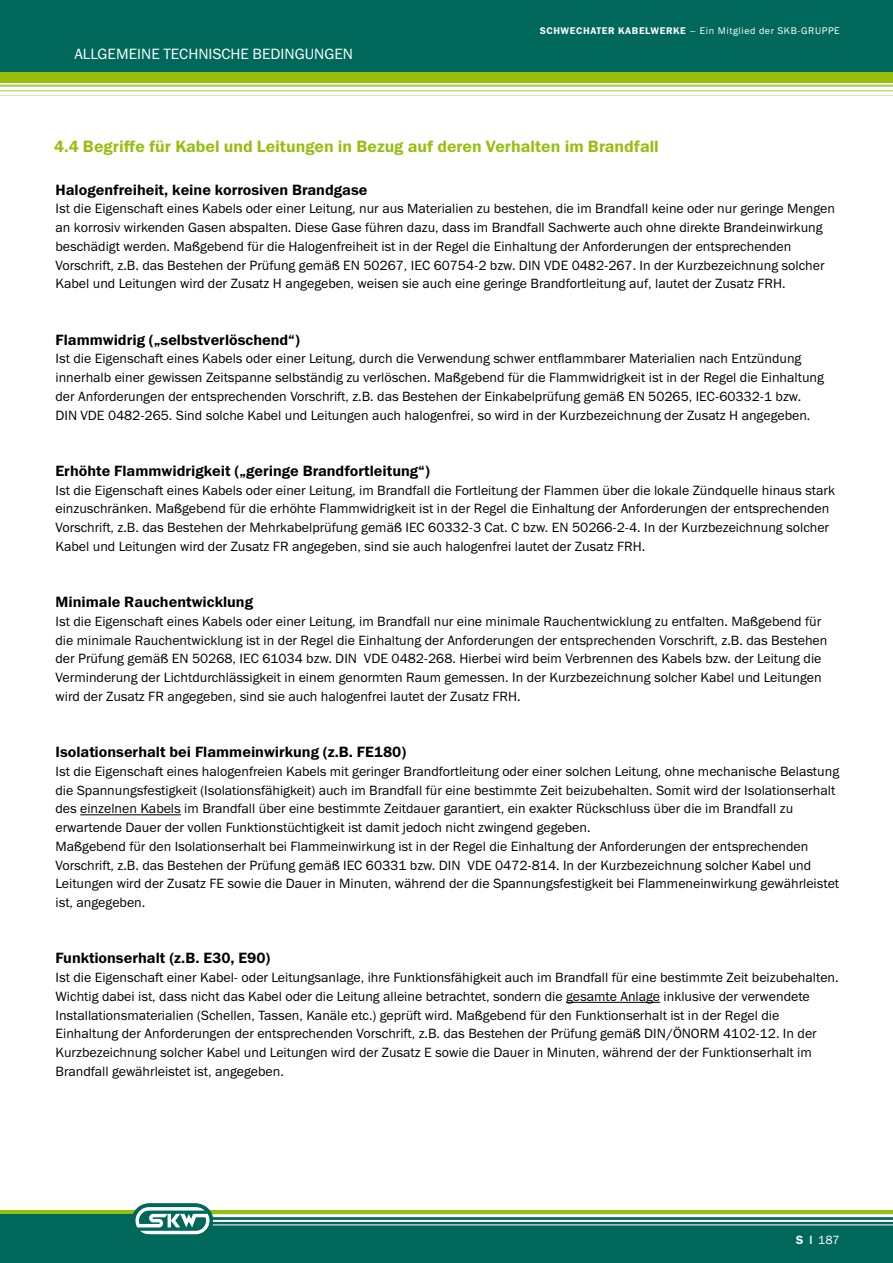
<style>
.page{position:relative;width:893px;height:1263px;background:#fff}
.page>*{position:absolute;margin:0;border:0;box-sizing:border-box;transform-origin:0 0}
.t1{font:16.5px "Franklin Gothic Demi ITC";color:#97be0d}
.t2{font:15px "Franklin Gothic Demi ITC";color:#000}
.t3{font:15px "Franklin Gothic Book ITC";color:#fff}
.t4{font:13.5px/18.8px "Franklin Gothic Book ITC";color:#000}
.t5{font:12px "Franklin Gothic Book ITC";color:#fff}
.t6{font:9.75px "Franklin Gothic Book ITC";letter-spacing:.06em;color:#fff}
.s1{font-family:"Franklin Gothic Demi ITC"}
</style>
<div class="page">
<hr style="left:0;top:90px;width:893px;height:1px;background:#c1d86e">
<hr style="left:0;top:85px;width:893px;height:2px;background:#accb3d">
<hr style="left:0;top:95px;width:893px;height:1px;background:#d5e59e">
<div style="left:0;top:0;width:893px;height:77px;background:#00685b"></div>
<div style="left:0;top:72px;width:893px;height:10px;background:#97be0d"></div>
<div style="left:0;top:1212px;width:893px;height:51px;background:#00685b"></div>
<hr style="left:0;top:1211px;width:893px;height:3px;background:#97be0d">
<hr style="left:194px;top:1220px;width:699px;height:2px;background:#fff">
<hr style="left:199px;top:1214px;width:694px;height:3px;background:#fff">
<hr style="left:190px;top:1224px;width:703px;height:1px;background:#fff">
<svg style="left:132px;top:1204px;width:81px;height:31px"></svg>
<hr style="left:80px;top:814px;width:101px;height:1px;background:#000">
<hr style="left:566px;top:1002px;width:94px;height:1px;background:#000">
<p class="t3" style="left:74px;top:44px;width:280px">ALLGEMEINE TECHNISCHE BEDINGUNGEN</p>
<p class="t6" style="left:540px;top:25px;width:302px"><span class="s1">SCHWECHATER KABELWERKE</span> – Ein Mitglied der SKB-GRUPPE</p>
<p class="t1" style="left:54px;top:136px;width:606px">4.4 Begriffe für Kabel und Leitungen in Bezug auf deren Verhalten im Brandfall</p>
<p class="t2" style="left:56px;top:180px;width:313px">Halogenfreiheit, keine korrosiven Brandgase</p>
<p class="t4" style="left:56px;top:199px;width:781px">Ist die Eigenschaft eines Kabels oder einer Leitung, nur aus Materialien zu bestehen, die im Brandfall keine oder nur geringe Mengen an korrosiv wirkenden Gasen abspalten. Diese Gase führen dazu, dass im Brandfall Sachwerte auch ohne direkte Brandeinwirkung beschädigt werden. Maßgebend für die Halogenfreiheit ist in der Regel die Einhaltung der Anforderungen der entsprechenden Vorschrift, z.B. das Bestehen der Prüfung gemäß EN 50267, IEC 60754-2 bzw. DIN VDE 0482-267. In der Kurzbezeichnung solcher Kabel und Leitungen wird der Zusatz H angegeben, weisen sie auch eine geringe Brandfortleitung auf, lautet der Zusatz FRH.</p>
<p class="t2" style="left:56px;top:330px;width:246px">Flammwidrig („selbstverlöschend“)</p>
<p class="t4" style="left:56px;top:349px;width:770px">Ist die Eigenschaft eines Kabels oder einer Leitung, durch die Verwendung schwer entflammbarer Materialien nach Entzündung innerhalb einer gewissen Zeitspanne selbständig zu verlöschen. Maßgebend für die Flammwidrigkeit ist in der Regel die Einhaltung der Anforderungen der entsprechenden Vorschrift, z.B. das Bestehen der Einkabelprüfung gemäß EN 50265, IEC‑60332-1 bzw.<br>DIN VDE 0482-265. Sind solche Kabel und Leitungen auch halogenfrei, so wird in der Kurzbezeichnung der Zusatz H angegeben.</p>
<p class="t2" style="left:56px;top:462px;width:376px">Erhöhte Flammwidrigkeit („geringe Brandfortleitung“)</p>
<p class="t4" style="left:56px;top:480px;width:781px">Ist die Eigenschaft eines Kabels oder einer Leitung, im Brandfall die Fortleitung der Flammen über die lokale Zündquelle hinaus stark einzuschränken. Maßgebend für die erhöhte Flammwidrigkeit ist in der Regel die Einhaltung der Anforderungen der entsprechenden Vorschrift, z.B. das Bestehen der Mehrkabelprüfung gemäß IEC 60332-3 Cat. C bzw. EN 50266-2-4. In der Kurzbezeichnung solcher Kabel und Leitungen wird der Zusatz FR angegeben, sind sie auch halogenfrei lautet der Zusatz FRH.</p>
<p class="t2" style="left:56px;top:593px;width:199px">Minimale Rauchentwicklung</p>
<p class="t4" style="left:56px;top:612px;width:773px">Ist die Eigenschaft eines Kabels oder einer Leitung, im Brandfall nur eine minimale Rauchentwicklung zu entfalten. Maßgebend für die minimale Rauchentwicklung ist in der Regel die Einhaltung der Anforderungen der entsprechenden Vorschrift, z.B. das Bestehen der Prüfung gemäß EN 50268, IEC 61034 bzw. DIN VDE 0482-268. Hierbei wird beim Verbrennen des Kabels bzw. der Leitung die Verminderung der Lichtdurchlässigkeit in einem genormten Raum gemessen. In der Kurzbezeichnung solcher Kabel und Leitungen wird der Zusatz FR angegeben, sind sie auch halogenfrei lautet der Zusatz FRH.</p>
<p class="t2" style="left:56px;top:743px;width:352px">Isolationserhalt bei Flammeinwirkung (z.B. FE180)</p>
<p class="t4" style="left:56px;top:762px;width:785px">Ist die Eigenschaft eines halogenfreien Kabels mit geringer Brandfortleitung oder einer solchen Leitung, ohne mechanische Belastung die Spannungsfestigkeit (Isolationsfähigkeit) auch im Brandfall für eine bestimmte Zeit beizubehalten. Somit wird der Isolationserhalt des einzelnen Kabels im Brandfall über eine bestimmte Zeitdauer garantiert, ein exakter Rückschluss über die im Brandfall zu erwartende Dauer der vollen Funktionstüchtigkeit ist damit jedoch nicht zwingend gegeben.<br>Maßgebend für den Isolationserhalt bei Flammeinwirkung ist in der Regel die Einhaltung der Anforderungen der entsprechenden Vorschrift, z.B. das Bestehen der Prüfung gemäß IEC 60331 bzw. DIN VDE 0472-814. In der Kurzbezeichnung solcher Kabel und Leitungen wird der Zusatz FE sowie die Dauer in Minuten, während der die Spannungsfestigkeit bei Flammeneinwirkung gewährleistet ist, angegeben.</p>
<p class="t2" style="left:56px;top:949px;width:216px">Funktionserhalt (z.B. E30, E90)</p>
<p class="t4" style="left:56px;top:968px;width:785px">Ist die Eigenschaft einer Kabel- oder Leitungsanlage, ihre Funktionsfähigkeit auch im Brandfall für eine bestimmte Zeit beizubehalten.<br>Wichtig dabei ist, dass nicht das Kabel oder die Leitung alleine betrachtet, sondern die gesamte Anlage inklusive der verwendete Installationsmaterialien (Schellen, Tassen, Kanäle etc.) geprüft wird. Maßgebend für den Funktionserhalt ist in der Regel die Einhaltung der Anforderungen der entsprechenden Vorschrift, z.B. das Bestehen der Prüfung gemäß DIN/ÖNORM 4102-12. In der Kurzbezeichnung solcher Kabel und Leitungen wird der Zusatz E sowie die Dauer in Minuten, während der der Funktionserhalt im Brandfall gewährleistet ist, angegeben.</p>
<p class="t5" style="left:796px;top:1232px;width:46px"><span class="s1">S |</span> 187</p>
</div>
